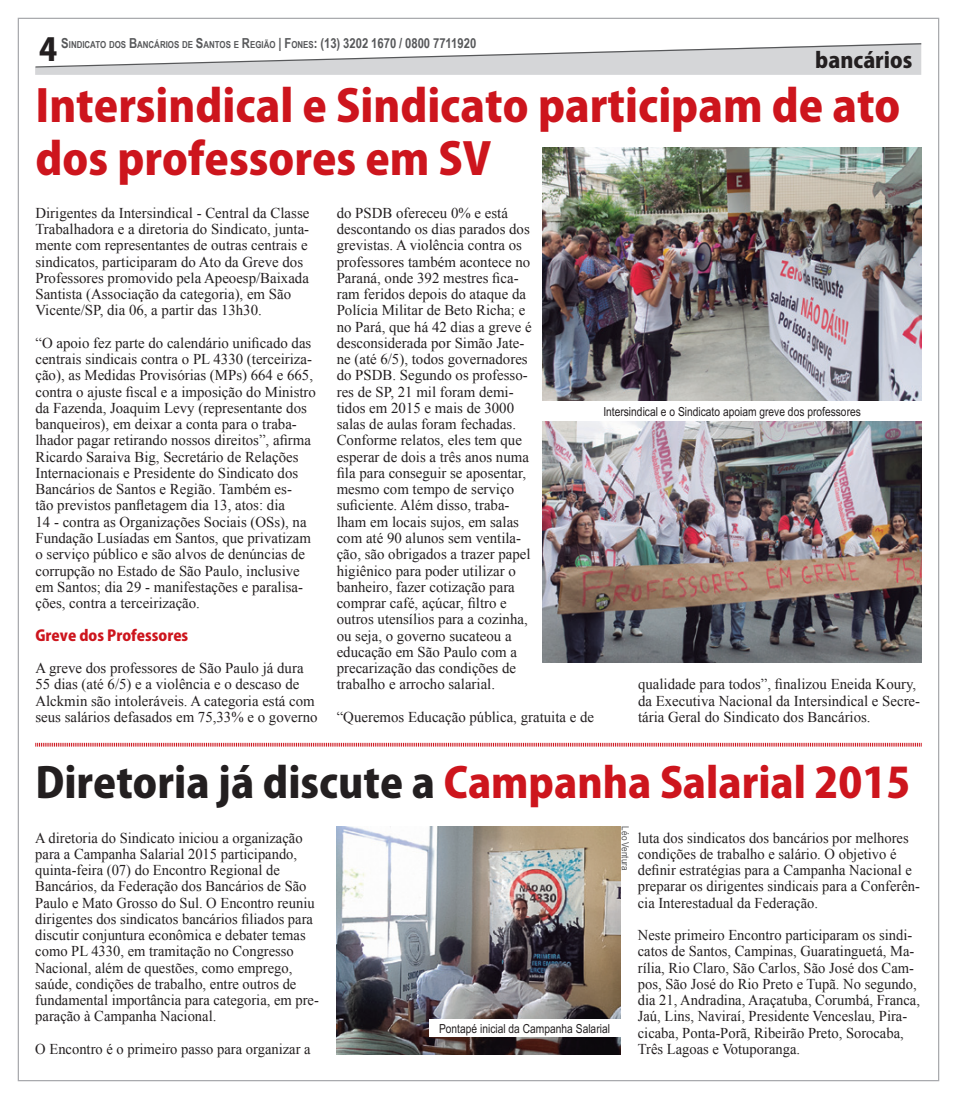
<style>
.page{position:relative;width:957px;height:1099px;background:#fff}
.page>*{position:absolute;margin:0;border:0;box-sizing:border-box;transform-origin:0 0}
.t1{font:800 43.75px/52.5px "Koz Go Pro";color:#cd151d}
.t2{font:800 41.25px "Koz Go Pro";color:#cd151d}
.t3{font:800 31.25px "Koz Go Pro";color:#231f20}
.t4{font:800 21.25px "Koz Go Pro";color:#231f20}
.t5{font:15px/16.2px "Times New Roman";color:#231f20}
.t6{font:800 15px "Koz Go Pro";color:#cd151d}
.t7{font:12.5px "Arial Narrow";color:#231f20}
.t8{font:10px "Arial Narrow";color:#57585a}
.t9{font:700 9.62px "Arial Narrow";color:#57585a}
.s1{font-size:13.75px}
.s2{color:#231f20}
</style>
<div class="page">
<svg style="left:35px;top:43px;width:887px;height:149px"></svg>
<svg style="left:35px;top:742px;width:887px;height:5px;background:#eaa0a3"></svg>
<img style="left:337px;top:826px;width:283px;height:228px">
<div style="left:429px;top:1019px;width:191px;height:17px;background:#fff"></div>
<img style="left:543px;top:422px;width:378px;height:240px">
<img style="left:543px;top:148px;width:378px;height:252px">
<h3 class="t3" style="left:39px;top:29px;width:20px">4</h3>
<p class="t9" style="left:61px;top:37px;width:416px"><span class="s1">S</span>INDICATO DOS <span class="s1">B</span>ANCÁRIOS DE <span class="s1">S</span>ANTOS E <span class="s1">R</span>EGIÃO <span class="s1">| F</span>ONES<span class="s1">: (13) 3202 1670 / 0800 7711920</span></p>
<h3 class="t4" style="left:815px;top:46px;width:99px">bancários</h3>
<h1 class="t1" style="left:35px;top:83px;width:867px">Intersindical e Sindicato participam de ato dos professores em SV</h1>
<p class="t5" style="left:35px;top:204px;width:275px">Dirigentes da Intersindical - Central da Classe Trabalhadora e a diretoria do Sindicato, junta&shy;mente com representantes de outras centrais e sindicatos, participaram do Ato da Greve dos Professores promovido pela Apeoesp/Baixada Santista (Associação da categoria), em São Vicente/SP, dia 06, a partir das 13h30.</p>
<p class="t5" style="left:35px;top:334px;width:282px">“O apoio fez parte do calendário unificado das centrais sindicais contra o PL 4330 (terceiriza&shy;ção), as Medidas Provisórias (MPs) 664 e 665, contra o ajuste fiscal e a imposição do Ministro da Fazenda, Joaquim Levy (representante dos banqueiros), em deixar a conta para o traba&shy;lhador pagar retirando nossos direitos”, afirma Ricardo Saraiva Big, Secretário de Relações Internacionais e Presidente do Sindicato dos Bancários de Santos e Região. Também es-<br>tão previstos panfletagem dia 13, atos: dia<br>14 - contra as Organizações Sociais (OSs), na Fundação Lusíadas em Santos, que privatizam o serviço público e são alvos de denúncias de corrupção no Estado de São Paulo, inclusive em Santos; dia 29 - manifestações e paralisa&shy;ções, contra a terceirização.</p>
<p class="t6" style="left:35px;top:625px;width:154px">Greve dos Professores</p>
<p class="t5" style="left:35px;top:659px;width:284px">A greve dos professores de São Paulo já dura 55 dias (até 6/5) e a violência e o descaso de Alckmin são intoleráveis. A categoria está com seus salários defasados em 75,33% e o governo</p>
<p class="t5" style="left:337px;top:204px;width:197px">do PSDB ofereceu 0% e está descontando os dias parados dos grevistas. A violência contra os professores também acontece no<br>Paraná, onde 392 mestres fica&shy;ram feridos depois do ataque da<br>Polícia Militar de Beto Richa; e no Pará, que há 42 dias a greve é desconsiderada por Simão Jate&shy;ne (até 6/5), todos governadores do PSDB. Segundo os professo&shy;res de SP, 21 mil foram demi&shy;tidos em 2015 e mais de 3000 salas de aulas foram fechadas.<br>Conforme relatos, eles tem que esperar de dois a três anos numa fila para conseguir se aposentar, mesmo com tempo de serviço suficiente. Além disso, traba&shy;lham em locais sujos, em salas com até 90 alunos sem ventila&shy;ção, são obrigados a trazer papel higiênico para poder utilizar o banheiro, fazer cotização para comprar café, açúcar, filtro e outros utensílios para a cozinha, ou seja, o governo sucateou a educação em São Paulo com a precarização das condições de trabalho e arrocho salarial.</p>
<p class="t5" style="left:337px;top:708px;width:259px">“Queremos Educação pública, gratuita e de</p>
<p class="t7" style="left:603px;top:404px;width:259px">Intersindical e o Sindicato apoiam greve dos professores</p>
<p class="t5" style="left:638px;top:676px;width:284px">qualidade para todos”, finalizou Eneida Koury, da Executiva Nacional da Intersindical e Secre&shy;tária Geral do Sindicato dos Bancários.</p>
<h2 class="t2" style="left:35px;top:755px;width:876px"><span class="s2">Diretoria já discute a</span> Campanha Salarial 2015</h2>
<p class="t5" style="left:35px;top:829px;width:285px">A diretoria do Sindicato iniciou a organização para a Campanha Salarial 2015 participando, quinta-feira (07) do Encontro Regional de Bancários, da Federação dos Bancários de São Paulo e Mato Grosso do Sul. O Encontro reuniu dirigentes dos sindicatos bancários filiados para discutir conjuntura econômica e debater temas como PL 4330, em tramitação no Congresso Nacional, além de questões, como emprego, saúde, condições de trabalho, entre outros de fundamental importância para categoria, em pre&shy;paração à Campanha Nacional.</p>
<p class="t5" style="left:35px;top:1040px;width:277px">O Encontro é o primeiro passo para organizar a</p>
<p class="t7" style="left:439px;top:1021px;width:172px">Pontapé inicial da Campanha Salarial</p>
<p class="t8" style="left:631px;top:826px;width:46px;rotate:90deg">Léo Ventura</p>
<p class="t5" style="left:638px;top:829px;width:283px">luta dos sindicatos dos bancários por melhores condições de trabalho e salário. O objetivo é definir estratégias para a Campanha Nacional e preparar os dirigentes sindicais para a Conferên&shy;cia Interestadual da Federação.</p>
<p class="t5" style="left:638px;top:926px;width:284px">Neste primeiro Encontro participaram os sindi&shy;catos de Santos, Campinas, Guaratinguetá, Ma&shy;rília, Rio Claro, São Carlos, São José dos Cam&shy;pos, São José do Rio Preto e Tupã. No segundo, dia 21, Andradina, Araçatuba, Corumbá, Franca, Jaú, Lins, Naviraí, Presidente Venceslau, Pira&shy;cicaba, Ponta-Porã, Ribeirão Preto, Sorocaba, Três Lagoas e Votuporanga.</p>
</div>
